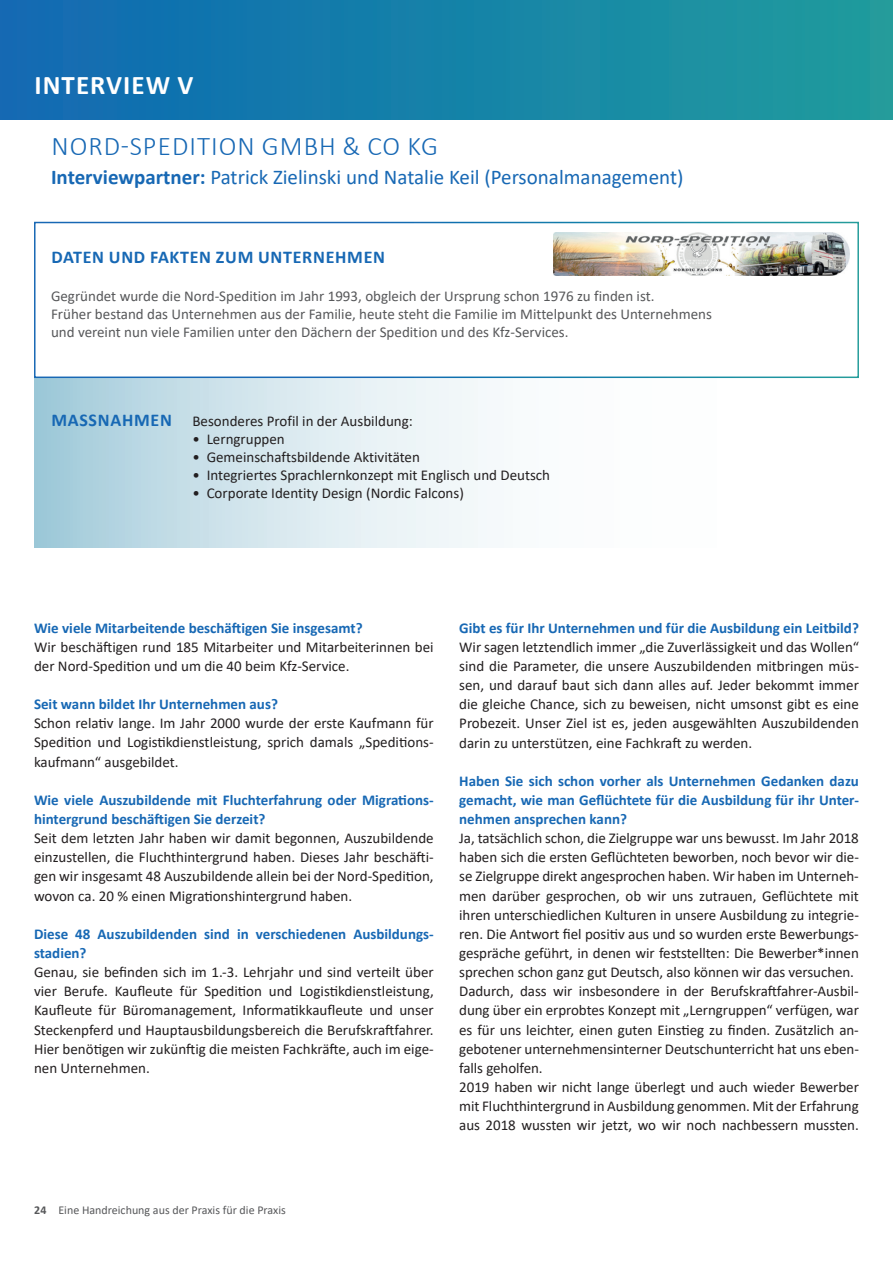
<style>
.page{position:relative;width:893px;height:1263px;background:#fff}
.page>*{position:absolute;margin:0;border:0;box-sizing:border-box;transform-origin:0 0}
.t1{font:300 27px "Calibri";letter-spacing:.04em;color:#1768b4}
.t2{font:700 27px "Calibri";letter-spacing:.04em;color:#fff}
.t3{font:21px "Calibri";color:#1768b4}
.t4{font:700 18px "Calibri";letter-spacing:.04em;color:#1768b4}
.t5{font:15px/19.2px "Calibri";letter-spacing:-.005em;color:#231f20;text-align:justify}
.t6{font:700 15px/19.2px "Calibri";color:#1768b4}
.t7{font:15px/18px "Calibri";color:#57585a}
.t8{font:12px "Calibri";color:#57585a}
.s1{font-weight:700}
</style>
<div class="page">
<div style="left:0;top:0;width:893px;height:119px;background:linear-gradient(to right,#0f68b3,#1f9c9d)"></div>
<svg style="left:34px;top:378px;width:683px;height:169px"></svg>
<div style="left:34px;top:222px;width:825px;height:156px;border:2px solid #fff"></div>
<img style="left:554px;top:233px;width:295px;height:42px">
<h1 class="t2" style="left:35px;top:66px;width:160px">Intervi ew V</h1>
<h1 class="t1" style="left:52px;top:129px;width:384px">NORD-SPEDITION GMBH &amp; CO KG</h1>
<h2 class="t3" style="left:51px;top:163px;width:634px"><span class="s1">Interviewpartner:</span> Patrick Zielinski und Natalie Keil (Personalmanagement)</h2>
<p class="t4" style="left:51px;top:244px;width:335px">Daten und Fakten zum Unternehm en</p>
<p class="t7" style="left:51px;top:287px;width:662px">Gegründet wurde die Nord-Spedition im Jahr 1993, obgleich der Ursprung schon 1976 zu finden ist.<br>Früher bestand das Unternehmen aus der Familie, heute steht die Familie im Mittelpunkt des Unternehmens und vereint nun viele Familien unter den Dächern der Spedition und des Kfz-Services.</p>
<p class="t4" style="left:51px;top:407px;width:12px">MaSS</p>
<p class="t4" style="left:98px;top:407px;width:76px">nahmen</p>
<p class="t5" style="left:192px;top:411px;width:222px">Besonderes Profil in der Ausbildung:</p>
<p class="t5" style="left:192px;top:429px;width:94px">• Lerngruppen</p>
<p class="t5" style="left:192px;top:447px;width:229px">• Gemeinschaftsbildende Aktivitäten</p>
<p class="t5" style="left:192px;top:465px;width:359px">• Integriertes Sprachlernkonzept mit Englisch und Deutsch</p>
<p class="t5" style="left:192px;top:483px;width:273px">• Corporate Identity Design (Nordic Falcons)</p>
<p class="t6" style="left:34px;top:618px;width:330px">Wie viele Mitarbeitende beschäftigen Sie insgesamt?</p>
<p class="t5" style="left:34px;top:637px;width:401px">Wir beschäftigen rund 185 Mitarbeiter und Mitarbeiterinnen bei der Nord-Spedition und um die 40 beim Kfz-Service.</p>
<p class="t6" style="left:34px;top:694px;width:245px">Seit wann bildet Ihr Unternehmen aus?</p>
<p class="t5" style="left:34px;top:713px;width:401px">Schon relativ lange. Im Jahr 2000 wurde der erste Kaufmann für Spedition und Logistikdienstleistung, sprich damals „Speditions&shy;kaufmann“ ausgebildet.</p>
<p class="t6" style="left:34px;top:790px;width:401px">Wie viele Auszubildende mit Fluchterfahrung oder Migrations&shy;hintergrund beschäftigen Sie derzeit?</p>
<p class="t5" style="left:34px;top:828px;width:401px">Seit dem letzten Jahr haben wir damit begonnen, Auszubildende einzustellen, die Fluchthintergrund haben. Dieses Jahr beschäfti&shy;gen wir insgesamt 48 Auszubildende allein bei der Nord-Spedition, wovon ca. 20 % einen Migrationshintergrund haben.</p>
<p class="t6" style="left:34px;top:924px;width:401px">Diese 48 Auszubildenden sind in verschiedenen Ausbildungs&shy;stadien?</p>
<p class="t5" style="left:34px;top:962px;width:401px">Genau, sie befinden sich im 1.-3. Lehrjahr und sind verteilt über vier Berufe. Kaufleute für Spedition und Logistikdienstleistung, Kaufleute für Büromanagement, Informatikkaufleute und unser Steckenpferd und Hauptausbildungsbereich die Berufskraftfahrer.<br>Hier benötigen wir zukünftig die meisten Fachkräfte, auch im eige&shy;nen Unternehmen.</p>
<p class="t6" style="left:459px;top:618px;width:401px">Gibt es für Ihr Unternehmen und für die Ausbildung ein Leitbild?</p>
<p class="t5" style="left:459px;top:637px;width:401px">Wir sagen letztendlich immer „die Zuverlässigkeit und das Wollen“ sind die Parameter, die unsere Auszubildenden mitbringen müs&shy;sen, und darauf baut sich dann alles auf. Jeder bekommt immer die gleiche Chance, sich zu beweisen, nicht umsonst gibt es eine Probezeit. Unser Ziel ist es, jeden ausgewählten Auszubildenden darin zu unterstützen, eine Fachkraft zu werden.</p>
<p class="t6" style="left:459px;top:771px;width:401px;text-align:justify">Haben Sie sich schon vorher als Unternehmen Gedanken dazu gemacht, wie man Geflüchtete für die Ausbildung für ihr Unter&shy;nehmen ansprechen kann?</p>
<p class="t5" style="left:459px;top:828px;width:401px;text-align:left">Ja, tatsächlich schon, die Zielgruppe war uns bewusst. Im Jahr 2018 haben sich die ersten Geflüchteten beworben, noch bevor wir die&shy;se Zielgruppe direkt angesprochen haben. Wir haben im Unterneh&shy;men darüber gesprochen, ob wir uns zutrauen, Geflüchtete mit ihren unterschiedlichen Kulturen in unsere Ausbildung zu integrie&shy;ren. Die Antwort fiel positiv aus und so wurden erste Bewerbungs&shy;gespräche geführt, in denen wir feststellten: Die Bewerber*innen sprechen schon ganz gut Deutsch, also können wir das versuchen.<br>Dadurch, dass wir insbesondere in der Berufskraftfahrer-Ausbil&shy;dung über ein erprobtes Konzept mit „Lerngruppen“ verfügen, war es für uns leichter, einen guten Einstieg zu finden. Zusätzlich an&shy;gebotener unternehmensinterner Deutschunterricht hat uns eben&shy;falls geholfen.<br>2019 haben wir nicht lange überlegt und auch wieder Bewerber mit Fluchthintergrund in Ausbildung genommen. Mit der Erfahrung aus 2018 wussten wir jetzt, wo wir noch nachbessern mussten.</p>
<p class="t8" style="left:34px;top:1202px;width:253px"><span class="s1">24</span> Eine Handreichung aus der Praxis für die Praxis</p>
</div>
